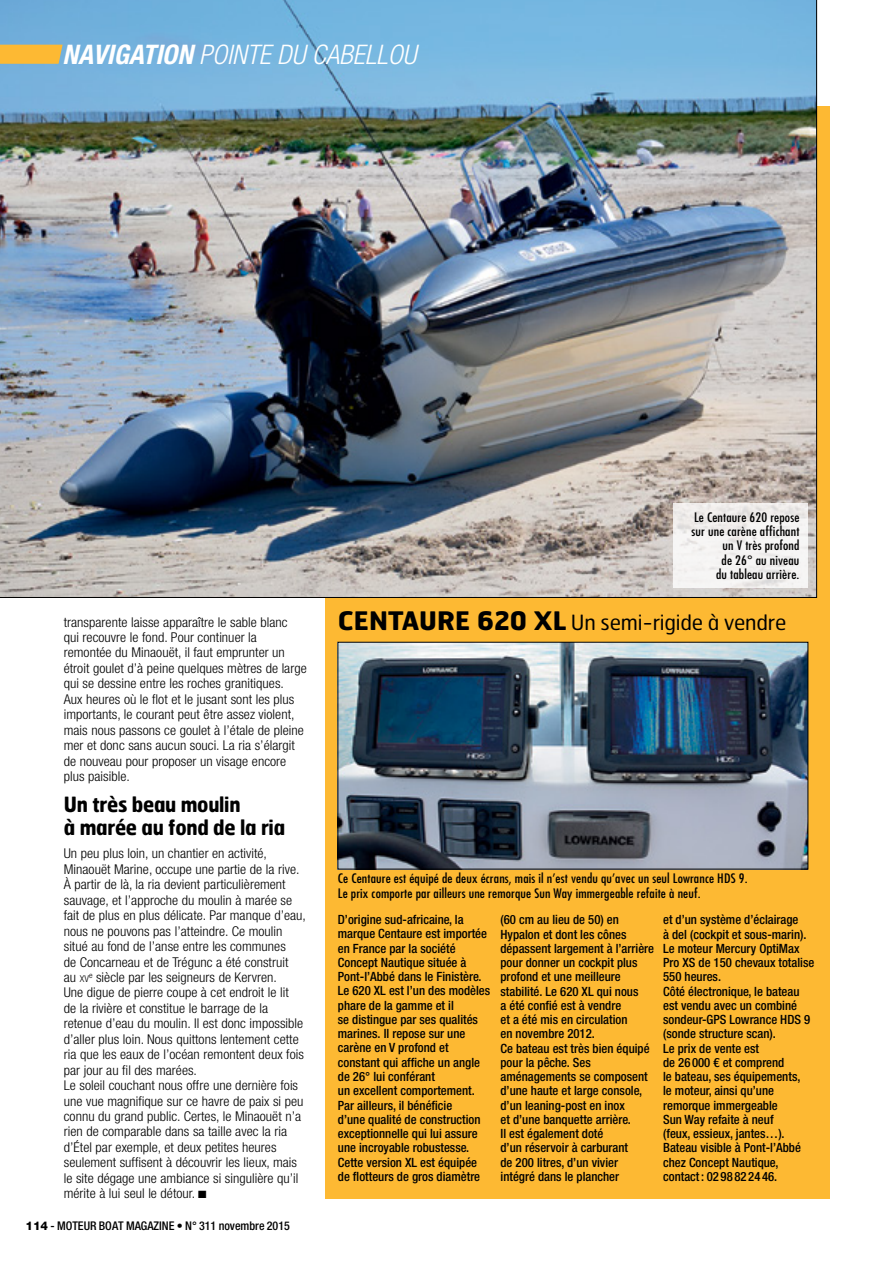
<style>
.page{position:relative;width:893px;height:1263px;background:#fff}
.page>*{position:absolute;margin:0;border:0;box-sizing:border-box;transform-origin:0 0}
.t1{font:italic 300 condensed 27px "Helvetica Neue LT";color:#fff}
.t2{font:700 21px/22.5px "Hermes FB";letter-spacing:-.015em;color:#000;scale:.9 1}
.t3{font:21px "Hermes FB";letter-spacing:-.01em;color:#000}
.t4{font:300 condensed 13.5px/15.5px "Helvetica Neue LT";letter-spacing:.005em;color:#000;scale:1.05 1}
.t5{font:500 condensed 12.75px/14.2px "Helvetica Neue LT";color:#000}
.t6{font:condensed 12.75px/14.2px "Futura LT";letter-spacing:.01em;color:#000;scale:1.1 1}
.t7{font:500 condensed 12px "Helvetica Neue LT";color:#000}
.s1{font-weight:700}
.s2{font-size:9.45px}
.s3{font-weight:800;font-stretch:normal}
.s4{font-weight:700;font-size:25.5px}
</style>
<div class="page">
<div style="left:325px;top:106px;width:504px;height:1093px;background:#fdb933"></div>
<img style="left:0;top:0;width:817px;height:598px">
<svg style="left:0;top:45px;width:63px;height:19px"></svg>
<img style="left:340px;top:644px;width:466px;height:223px">
<div style="left:338px;top:642px;width:470px;height:227px;border:1px solid #000"></div>
<svg style="left:674px;top:503px;width:134px;height:85px;fill:#f4f3f2"></svg>
<h1 class="t1" style="left:63px;top:39px;width:355px"><span class="s1">NAVIGATION</span> POINTE DU CABELLOU</h1>
<p class="t6" style="left:692px;top:510px;width:100px;text-align:right">Le Centaure 620 repose sur une carène affichant un V très profond<br>de 26° au niveau<br>du tableau arrière.</p>
<p class="t4" style="left:64px;top:614px;width:233px">transparente laisse apparaître le sable blanc<br>qui recouvre le fond. Pour continuer la remontée du Minaouët, il faut emprunter un étroit goulet d’à peine quelques mètres de large qui se dessine entre les roches granitiques.<br>Aux heures où le flot et le jusant sont les plus importants, le courant peut être assez violent, mais nous passons ce goulet à l’étale de pleine mer et donc sans aucun souci. La ria s’élargit de nouveau pour proposer un visage encore plus paisible.</p>
<h2 class="t2" style="left:64px;top:792px;width:247px">Un très beau moulin<br>à marée au fond de la ria</h2>
<p class="t4" style="left:64px;top:846px;width:232px">Un peu plus loin, un chantier en activité, Minaouët Marine, occupe une partie de la rive.<br>À partir de là, la ria devient particulièrement sauvage, et l’approche du moulin à marée se fait de plus en plus délicate. Par manque d’eau, nous ne pouvons pas l’atteindre. Ce moulin situé au fond de l’anse entre les communes<br>de Concarneau et de Trégunc a été construit<br>au <span class="s2">xv</span><sup>e</sup> siècle par les seigneurs de Kervren.<br>Une digue de pierre coupe à cet endroit le lit<br>de la rivière et constitue le barrage de la retenue d’eau du moulin. Il est donc impossible d’aller plus loin. Nous quittons lentement cette ria que les eaux de l’océan remontent deux fois par jour au fil des marées.<br>Le soleil couchant nous offre une dernière fois une vue magnifique sur ce havre de paix si peu connu du grand public. Certes, le Minaouët n’a rien de comparable dans sa taille avec la ria d’Étel par exemple, et deux petites heures seulement suffisent à découvrir les lieux, mais le site dégage une ambiance si singulière qu’il mérite à lui seul le détour. ■</p>
<p class="t7" style="left:26px;top:1218px;width:266px"><span class="s3">114</span> - MOTEUR BOAT MAGAZINE • N° 311 novembre 2015</p>
<h2 class="t3" style="left:338px;top:609px;width:450px"><span class="s4">Centaure 620 XL</span> Un semi-rigide à vendre</h2>
<p class="t6" style="left:338px;top:871px;width:374px">Ce Centaure est équipé de deux écrans, mais il n’est vendu qu’avec un seul Lowrance HDS 9.<br>Le prix comporte par ailleurs une remorque Sun Way immergeable refaite à neuf.</p>
<p class="t5" style="left:338px;top:912px;width:154px">D’origine sud-africaine, la marque Centaure est importée en France par la société<br>Concept Nautique située à<br>Pont-l’Abbé dans le Finistère.<br>Le 620 XL est l’un des modèles phare de la gamme et il<br>se distingue par ses qualités marines. Il repose sur une carène en V profond et constant qui affiche un angle de 26° lui conférant<br>un excellent comportement.<br>Par ailleurs, il bénéficie<br>d’une qualité de construction exceptionnelle qui lui assure une incroyable robustesse.<br>Cette version XL est équipée de flotteurs de gros diamètre</p>
<p class="t5" style="left:500px;top:912px;width:155px">(60 cm au lieu de 50) en<br>Hypalon et dont les cônes dépassent largement à l’arrière pour donner un cockpit plus profond et une meilleure stabilité. Le 620 XL qui nous<br>a été confié est à vendre<br>et a été mis en circulation<br>en novembre 2012.<br>Ce bateau est très bien équipé pour la pêche. Ses aménagements se composent d’une haute et large console, d’un leaning-post en inox<br>et d’une banquette arrière.<br>Il est également doté<br>d’un réservoir à carburant<br>de 200 litres, d’un vivier intégré dans le plancher</p>
<p class="t5" style="left:663px;top:912px;width:153px">et d’un système d’éclairage<br>à del (cockpit et sous-marin).<br>Le moteur Mercury OptiMax<br>Pro XS de 150 chevaux totalise<br>550 heures.<br>Côté électronique, le bateau est vendu avec un combiné sondeur-GPS Lowrance HDS 9 (sonde structure scan).<br>Le prix de vente est<br>de 26 000 € et comprend<br>le bateau, ses équipements,<br>le moteur, ainsi qu’une remorque immergeable<br>Sun Way refaite à neuf<br>(feux, essieux, jantes…).<br>Bateau visible à Pont-l’Abbé chez Concept Nautique, contact: 02 98 82 24 46.</p>
</div>
